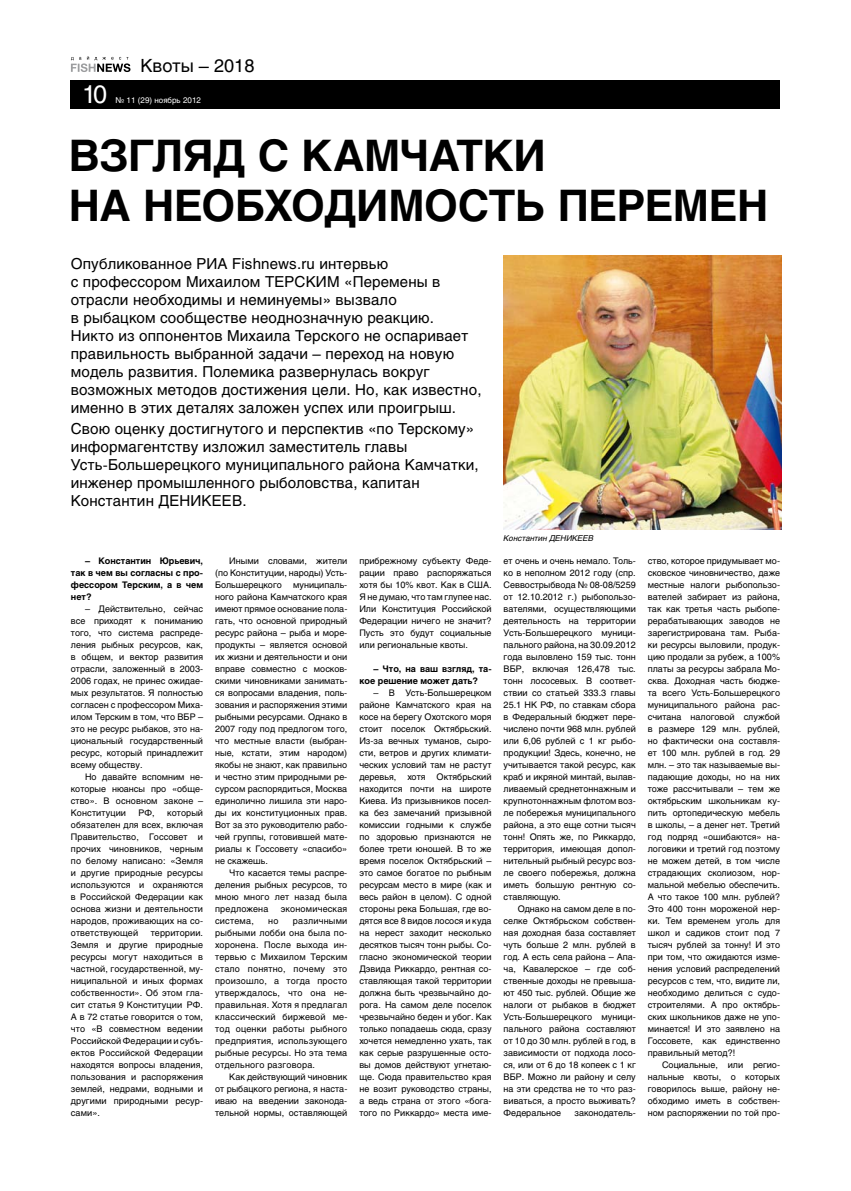
<style>
.page{position:relative;width:851px;height:1191px;background:#fff}
.page>*{position:absolute;margin:0;border:0;box-sizing:border-box;transform-origin:0 0}
.t1{font:700 43.1px/49.3px "Helios";letter-spacing:-.01em;color:#000}
.t2{font:25px "Helios";color:#fff}
.t3{font:18px "Helios";color:#000}
.t4{font:15px/18px "Helios";letter-spacing:.01em;color:#000}
.t5{font:9px/12px "Helios C";color:#000;text-align:justify}
.t6{font:700 9px/12px "Helios C";color:#000;text-align:justify}
.t7{font:9px "Helios C";letter-spacing:.02em;color:#000}
.t8{font:italic 8px "Helios";color:#000}
.t9{font:8px "Helios";color:#fff}
</style>
<div class="page">
<svg style="left:71px;top:56px;width:59px;height:16px"></svg>
<div style="left:71px;top:81px;width:709px;height:28px;background:#000"></div>
<img style="left:503px;top:255px;width:278px;height:274px">
<h2 class="t2" style="left:82px;top:80px;width:27px">10</h2>
<h3 class="t3" style="left:140px;top:55px;width:116px">Квоты – 2018</h3>
<p class="t9" style="left:115px;top:96px;width:87px">№ 11 (29) ноябрь 2012</p>
<h1 class="t1" style="left:69px;top:131px;width:701px">Взгляд с Камчатки<br>на необходимость перемен</h1>
<p class="t4" style="left:71px;top:254px;width:412px">Опубликованное РИА Fishnews.ru интервью<br>с профессором Михаилом ТЕРСКИМ «Перемены в отрасли необходимы и неминуемы» вызвало<br>в рыбацком сообществе неоднозначную реакцию.<br>Никто из оппонентов Михаила Терского не оспаривает правильность выбранной задачи – переход на новую модель развития. Полемика развернулась вокруг возможных методов достижения цели. Но, как известно, именно в этих деталях заложен успех или проигрыш.</p>
<h3 class="t4" style="left:71px;top:419px;width:409px">Свою оценку достигнутого и перспектив «по Терскому» информагентству изложил заместитель главы Усть-Большерецкого муниципального района Камчатки, инженер промышленного рыболовства, капитан Константин ДЕНИКЕЕВ.</h3>
<p class="t8" style="left:503px;top:533px;width:91px">Константин ДЕНИКЕЕВ</p>
<p class="t6" style="left:71px;top:555px;width:134px;text-indent:14px">– Константин Юрьевич, так в чем вы согласны с про&shy;фессором Терским, а в чем нет?</p>
<p class="t5" style="left:71px;top:603px;width:134px;text-indent:14px">– Действительно, сейчас все приходят к пониманию того, что система распреде&shy;ления рыбных ресурсов, как, в общем, и вектор развития отрасли, заложенный в 2003- 2006 годах, не принес ожидае&shy;мых результатов. Я полностью согласен с профессором Миха&shy;илом Терским в том, что ВБР – это не ресурс рыбаков, это на&shy;циональный государственный ресурс, который принадлежит всему обществу.</p>
<p class="t5" style="left:71px;top:771px;width:134px;text-indent:14px">Но давайте вспомним не&shy;которые нюансы про «обще&shy;ство». В основном законе – Конституции</p>
<p class="t5" style="left:71px;top:807px;width:134px;text-indent:96px">который обязателен для всех, включая Правительство, Госсовет и прочих чиновников, черным по белому написано: «Земля и другие природные ресурсы используются и охраняются в Российской Федерации как основа жизни и деятельности народов, проживающих на со&shy;ответствующей</p>
<p class="t5" style="left:138px;top:807px;width:18px">РФ,</p>
<p class="t5" style="left:71px;top:927px;width:134px;text-indent:80px">территории.<br>Земля и другие природные ресурсы могут находиться в частной, государственной, му&shy;ниципальной и иных формах собственности». Об этом гла&shy;сит статья 9 Конституции РФ.<br>А в 72 статье говорится о том, что «В совместном ведении Российской Федерации и субъ&shy;ектов Российской Федерации находятся вопросы владения, пользования и распоряжения землей, недрами, водными и другими природными ресур&shy;сами».</p>
<p class="t5" style="left:215px;top:555px;width:134px;text-indent:14px">Иными словами, жители (по Конституции, народы) Усть-Большерецкого муниципаль&shy;ного района Камчатского края имеют прямое основание пола&shy;гать, что основной природный ресурс района – рыба и море&shy;продукты – является основой их жизни и деятельности и они вправе совместно с москов&shy;скими чиновниками занимать&shy;ся вопросами владения, поль&shy;зования и распоряжения этими рыбными ресурсами. Однако в 2007 году под предлогом того, что местные власти (выбран&shy;ные, кстати, этим народом) якобы не знают, как правильно и честно этим природными ре&shy;сурсом распорядиться, Москва единолично лишила эти наро&shy;ды их конституционных прав.<br>Вот за это руководителю рабо&shy;чей группы, готовившей мате&shy;риалы к Госсовету «спасибо» не скажешь.</p>
<p class="t5" style="left:215px;top:867px;width:134px;text-indent:14px">Что касается темы распре&shy;деления рыбных ресурсов, то мною много лет назад была предложена</p>
<p class="t7" style="left:281px;top:903px;width:68px">экономическая</p>
<p class="t5" style="left:215px;top:915px;width:134px;text-indent:78px">различными рыбными лобби она была по&shy;хоронена. После выхода ин&shy;тервью с Михаилом Терским стало понятно, почему это произошло, а тогда просто утверждалось, что она не&shy;правильная. Хотя я предлагал классический биржевой ме&shy;тод оценки работы рыбного предприятия, использующего рыбные ресурсы. Но эта тема отдельного разговора.</p>
<p class="t5" style="left:215px;top:1070px;width:134px;text-indent:14px">Как действующий чиновник от рыбацкого региона, я наста&shy;иваю на введении законода&shy;тельной нормы, оставляющей</p>
<p class="t7" style="left:215px;top:915px;width:40px">система,</p>
<p class="t5" style="left:268px;top:915px;width:12px">но</p>
<p class="t5" style="left:359px;top:554px;width:134px">прибрежному субъекту Феде&shy;рации право распоряжаться хотя бы 10% квот. Как в США.<br>Я не думаю, что там глупее нас.<br>Или Конституция Российской Федерации ничего не значит?<br>Пусть это будут социальные или региональные квоты.</p>
<p class="t6" style="left:359px;top:663px;width:134px;text-indent:14px">– Что, на ваш взгляд, та&shy;кое решение может дать?</p>
<p class="t5" style="left:359px;top:686px;width:134px;text-indent:14px">– В Усть-Большерецком районе Камчатского края на косе на берегу Охотского моря стоит поселок Октябрьский.<br>Из-за вечных туманов, сыро&shy;сти, ветров и других климати&shy;ческих условий там не растут деревья, хотя Октябрьский находится почти на широте Киева. Из призывников посел&shy;ка без замечаний призывной комиссии годными к службе по здоровью признаются не более трети юношей. В то же время поселок Октябрьский – это самое богатое по рыбным ресурсам место в мире (как и весь район в целом). С одной стороны река Большая, где во&shy;дятся все 8 видов лосося и куда на нерест заходит несколько десятков тысяч тонн рыбы. Со&shy;гласно экономической теории Дэвида Риккардо, рентная со&shy;ставляющая такой территории должна быть чрезвычайно до&shy;рога. На самом деле поселок чрезвычайно беден и убог. Как только попадаешь сюда, сразу хочется немедленно ухать, так как серые разрушенные осто&shy;вы домов действуют угнетаю&shy;ще. Сюда правительство края не возит руководство страны, а ведь страна от этого «бога&shy;того по Риккардо» места име-</p>
<p class="t5" style="left:503px;top:554px;width:134px">ет очень и очень немало. Толь&shy;ко в неполном 2012 году (спр.<br>Севвострыбвода № 08-08/5259 от 12.10.2012 г.) рыбопользо&shy;вателями, осуществляющими деятельность на территории Усть-Большерецкого муници&shy;пального района, на 30.09.2012 года выловлено 159 тыс. тонн ВБР, включая 126,478 тыс. тонн лососевых. В соответ&shy;ствии со статьей 333.3 главы 25.1 НК РФ, по ставкам сбора в Федеральный бюджет пере&shy;числено почти 968 млн. рублей или 6,06 рублей с 1 кг рыбо&shy;продукции! Здесь, конечно, не учитывается такой ресурс, как краб и икряной минтай, вылав&shy;ливаемый среднетоннажным и крупнотоннажным флотом воз&shy;ле побережья муниципального района, а это еще сотни тысяч тонн! Опять же, по Риккардо, территория, имеющая допол&shy;нительный рыбный ресурс воз&shy;ле своего побережья, должна иметь большую рентную со&shy;ставляющую.</p>
<p class="t5" style="left:503px;top:902px;width:134px;text-indent:14px">Однако на самом деле в по&shy;селке Октябрьском собствен&shy;ная доходная база составляет чуть больше 2 млн. рублей в год. А есть села района – Апа&shy;ча, Кавалерское – где соб&shy;ственные доходы не превыша&shy;ют 450 тыс. рублей. Общие же налоги от рыбаков в бюджет Усть-Большерецкого муници&shy;пального района составляют от 10 до 30 млн. рублей в год, в зависимости от подхода лосо&shy;ся, или от 6 до 18 копеек с 1 кг ВБР. Можно ли району и селу на эти средства не то что раз&shy;виваться, а просто выживать?<br>Федеральное</p>
<p class="t5" style="left:574px;top:1106px;width:63px">законодатель-</p>
<p class="t5" style="left:647px;top:554px;width:134px">ство, которое придумывает мо&shy;сковское чиновничество, даже местные налоги рыбопользо&shy;вателей забирает из района, так как третья часть рыбопе&shy;рерабатывающих заводов не зарегистрирована там. Рыба&shy;ки ресурсы выловили, продук&shy;цию продали за рубеж, а 100% платы за ресурсы забрала Мо&shy;сква. Доходная часть бюдже&shy;та всего Усть-Большерецкого муниципального района рас&shy;считана налоговой службой в размере 129 млн. рублей, но фактически она составля&shy;ет 100 млн. рублей в год. 29 млн. – это так называемые вы&shy;падающие доходы, но на них тоже рассчитывали – тем же октябрьским школьникам ку&shy;пить ортопедическую мебель в школы, – а денег нет. Третий год подряд «ошибаются» на&shy;логовики и третий год поэтому не можем детей, в том числе страдающих сколиозом, нор&shy;мальной мебелью обеспечить.<br>А что такое 100 млн. рублей?<br>Это 400 тонн мороженой нер&shy;ки. Тем временем уголь для школ и садиков стоит под 7 тысяч рублей за тонну! И это при том, что ожидаются изме&shy;нения условий распределений ресурсов с тем, что, видите ли, необходимо делиться с судо&shy;строителями. А про октябрь&shy;ских школьников даже не упо&shy;минается! И это заявлено на Госсовете, как единственно правильный метод?!</p>
<p class="t5" style="left:647px;top:1058px;width:134px;text-indent:14px">Социальные, или регио&shy;нальные квоты, о которых говорилось выше, району не&shy;обходимо иметь в собствен&shy;ном распоряжении по той про-</p>
</div>
